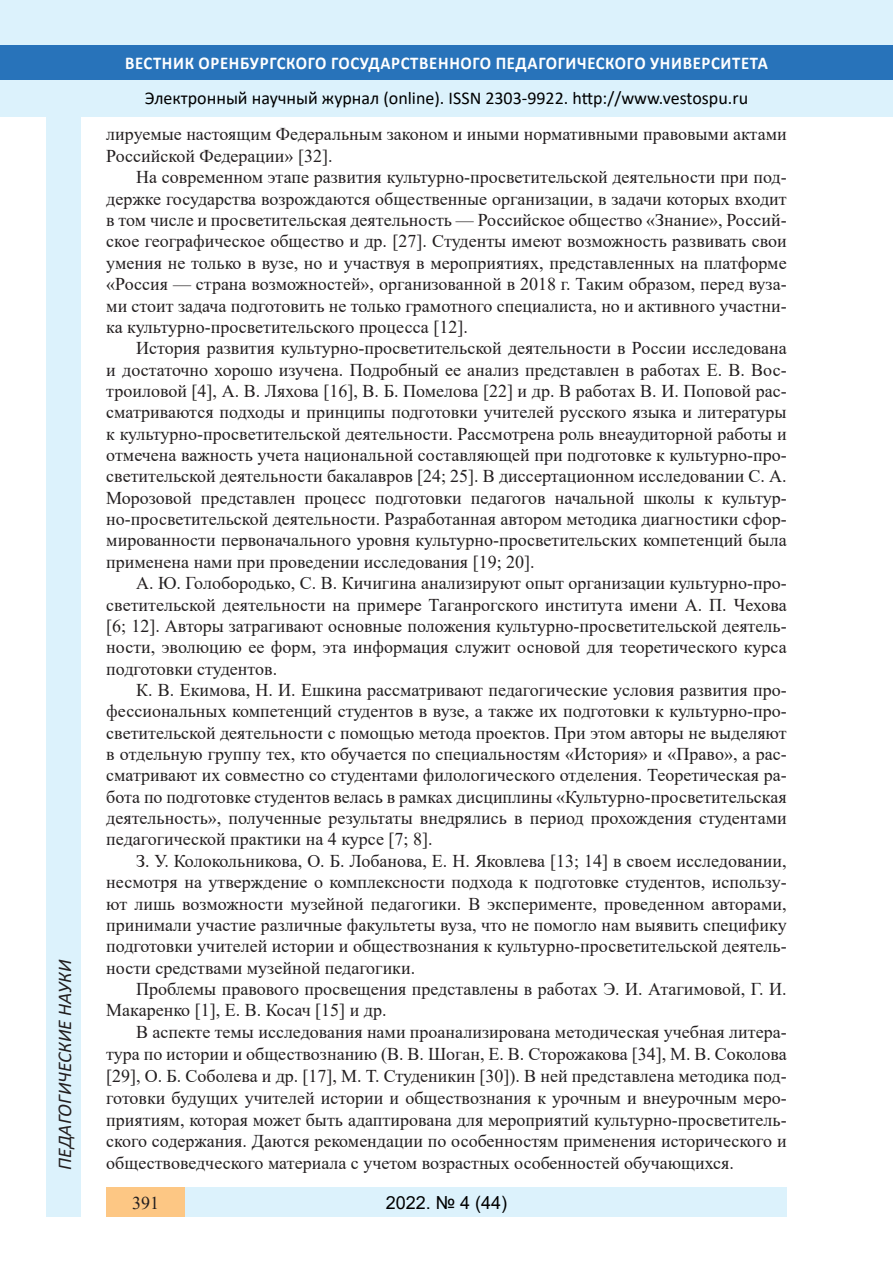
<style>
.page{position:relative;width:893px;height:1263px;background:#fff}
.page>*{position:absolute;margin:0;border:0;box-sizing:border-box;transform-origin:0 0}
.t1{font:italic 19.5px "Calibri";color:#231f20}
.Стиль2{font:18px/21.3px "Times New Roman";color:#231f20;text-align:justify}
.t2{font:18px "Calibri";color:#000}
.t3{font:700 18px "Calibri";letter-spacing:.04em;color:#fff;scale:.93 1}
.t4{font:18px "Arial";color:#000}
.t5{font:700 18px "Book Antiqua";color:#000}
</style>
<div class="page">
<div style="left:0;top:0;width:893px;height:116px;background:#dcf2fc"></div>
<div style="left:0;top:45px;width:893px;height:34px;background:#2873ba"></div>
<div style="left:47px;top:116px;width:34px;height:1101px;background:#dcf2fc"></div>
<div style="left:106px;top:1188px;width:681px;height:29px;background:#dcf2fc"></div>
<div style="left:106px;top:1188px;width:79px;height:29px;background:#fdc784"></div>
<p class="t1" style="left:51px;top:1179px;width:279px;rotate:-90deg">03.00.00 Б ОЛОГИЧЕСКИЕ НАУКИ</p>
<p class="t1" style="left:51px;top:1170px;width:211px;rotate:-90deg">ПЕДАГОГИЧЕСКИЕ НАУКИ</p>
<p class="t3" style="left:125px;top:50px;width:693px">ВЕСТНИК ОРЕНБУРГСКОГО ГОСУДАРСТВЕННОГО ПЕДАГОГИЧЕСКОГО УНИВЕРСИТЕТА</p>
<p class="t2" style="left:145px;top:85px;width:605px">Электронный научный журнал (online). ISSN 2303-9922. http://www.vestospu.ru</p>
<p class="t2" style="left:388px;top:85px;width:13px">O</p>
<p class="t2" style="left:583px;top:85px;width:13px">t</p>
<p class="Стиль2" style="left:106px;top:122px;width:682px;line-height:21.9px">лируемые настоящим Федеральным законом и иными нормативными правовыми актами<br>Российской Федерации» [32].</p>
<p class="Стиль2" style="left:106px;top:166px;width:682px;text-indent:30px">На современном этапе развития культурно-просветительской деятельности при под&shy;держке государства возрождаются общественные организации, в задачи которых входит в том числе и просветительская деятельность — Российское общество «Знание», Россий&shy;ское географическое общество и др. [27]. Студенты имеют возможность развивать свои умения не только в вузе, но и участвуя в мероприятиях, представленных на платформе «Россия — страна возможностей», организованной в 2018 г. Таким образом, перед вуза&shy;ми стоит задача подготовить не только грамотного специалиста, но и активного участни&shy;ка культурно-просветительского процесса [12].</p>
<p class="Стиль2" style="left:106px;top:337px;width:682px;text-indent:30px">История развития культурно-просветительской деятельности в России исследована и достаточно хорошо изучена. Подробный ее анализ представлен в работах Е. В. Вос&shy;троиловой [4], А. В. Ляхова [16], В. Б. Помелова [22] и др. В работах В. И. Поповой рас&shy;сматриваются подходы и принципы подготовки учителей русского языка и литературы к культурно-просветительской деятельности. Рассмотрена роль внеаудиторной работы и отмечена важность учета национальной составляющей при подготовке к культурно-про&shy;светительской деятельности бакалавров [24; 25]. В диссертационном исследовании С. А.<br>Морозовой представлен процесс подготовки педагогов начальной школы к культур&shy;но-просветительской деятельности. Разработанная автором методика диагностики сфор&shy;мированности первоначального уровня культурно-просветительских компетенций была применена нами при проведении исследования [19; 20].</p>
<p class="Стиль2" style="left:106px;top:572px;width:682px;text-indent:30px">А. Ю. Голобородько, С. В. Кичигина анализируют опыт организации культурно-про&shy;светительской деятельности на примере Таганрогского института имени А. П. Чехова [6; 12]. Авторы затрагивают основные положения культурно-просветительской деятель&shy;ности, эволюцию ее форм, эта информация служит основой для теоретического курса подготовки студентов.</p>
<p class="Стиль2" style="left:106px;top:679px;width:682px;text-indent:30px">К. В. Екимова, Н. И. Ешкина рассматривают педагогические условия развития про&shy;фессиональных компетенций студентов в вузе, а также их подготовки к культурно-про&shy;светительской деятельности с помощью метода проектов. При этом авторы не выделяют в отдельную группу тех, кто обучается по специальностям «История» и «Право», а рас&shy;сматривают их совместно со студентами филологического отделения. Теоретическая ра&shy;бота по подготовке студентов велась в рамках дисциплины «Культурно-просветительская деятельность», полученные результаты внедрялись в период прохождения студентами педагогической практики на 4 курсе [7; 8].</p>
<p class="Стиль2" style="left:106px;top:849px;width:682px;text-indent:30px">З. У. Колокольникова, О. Б. Лобанова, Е. Н. Яковлева [13; 14] в своем исследовании, несмотря на утверждение о комплексности подхода к подготовке студентов, использу&shy;ют лишь возможности музейной педагогики. В эксперименте, проведенном авторами, принимали участие различные факультеты вуза, что не помогло нам выявить специфику подготовки учителей истории и обществознания к культурно-просветительской деятель&shy;ности средствами музейной педагогики.</p>
<p class="Стиль2" style="left:106px;top:978px;width:682px;text-indent:30px">Проблемы правового просвещения представлены в работах Э. И. Атагимовой, Г. И.<br>Макаренко [1], Е. В. Косач [15] и др.</p>
<p class="Стиль2" style="left:106px;top:1020px;width:682px;line-height:21.9px;text-indent:30px">В аспекте темы исследования нами проанализирована методическая учебная литера&shy;тура по истории и обществознанию (В. В. Шоган, Е. В. Сторожакова [34], М. В. Соколова [29], О. Б. Соболева и др. [17], М. Т. Студеникин [30]). В ней представлена методика под&shy;готовки будущих учителей истории и обществознания к урочным и внеурочным меро&shy;приятиям, которая может быть адаптирована для мероприятий культурно-просветитель&shy;ского содержания. Даются рекомендации по особенностям применения исторического и обществоведческого материала с учетом возрастных особенностей обучающихся.</p>
<p class="Стиль2" style="left:132px;top:1191px;width:28px">391</p>
<p class="t5" style="left:390px;top:1190px;width:37px">2018</p>
<p class="t5" style="left:460px;top:1190px;width:45px">2 26)</p>
<p class="t4" style="left:386px;top:1190px;width:123px">2022. № 4 (44)</p>
</div>
